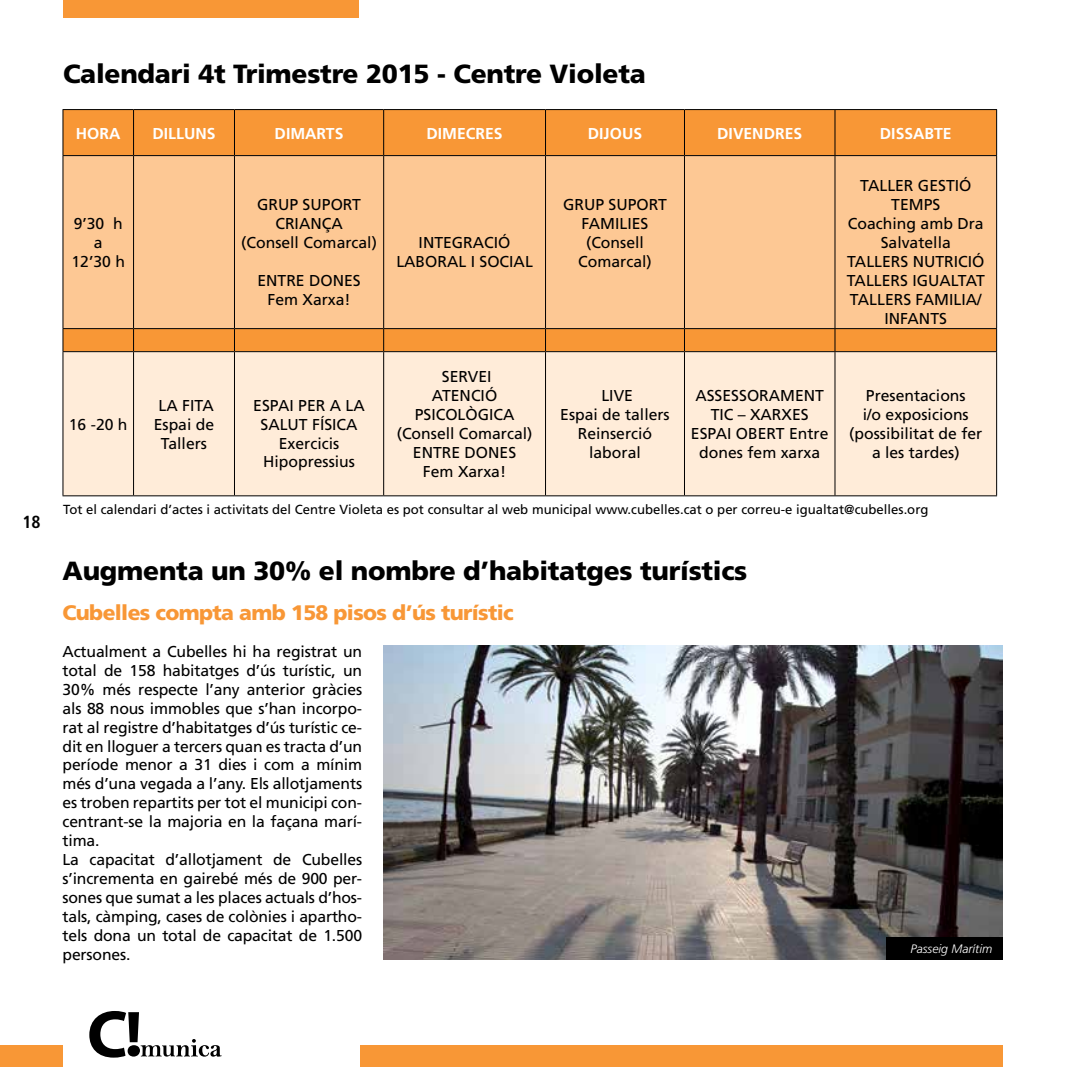
<style>
.page{position:relative;width:1067px;height:1067px;background:#fff}
.page>*{position:absolute;margin:0;border:0;box-sizing:border-box;transform-origin:0 0}
.t1{font:900 26.25px "Frutiger LT Std";letter-spacing:-.01em;color:#000}
.t2{font:900 21px "Frutiger LT Std";letter-spacing:-.03em;color:#f89736}
.t3{font:700 condensed 17.5px "Frutiger LT Std";color:#000}
.t4{font:15.75px/18.9px "Frutiger LT Std";letter-spacing:-.01em;color:#000;text-align:center}
.t5{font:700 15.75px "Frutiger LT Std";color:#fff}
.t6{font:13.12px "Frutiger LT Std";color:#000}
.t7{font:italic 300 12.25px "Frutiger LT Std";color:#fff}
</style>
<div class="page">
<div style="left:64px;top:110px;width:932px;height:241px;background:#f89736"></div>
<div style="left:64px;top:156px;width:932px;height:172px;background:#fdc894"></div>
<div style="left:64px;top:352px;width:932px;height:143px;background:#ffecd9"></div>
<hr style="left:63px;top:109px;width:70px;height:1px;background:#000">
<hr style="left:63px;top:110px;width:1px;height:45px;background:#000">
<hr style="left:133px;top:109px;width:101px;height:1px;background:#000">
<hr style="left:133px;top:110px;width:1px;height:45px;background:#000">
<hr style="left:234px;top:109px;width:150px;height:1px;background:#000">
<hr style="left:234px;top:110px;width:1px;height:45px;background:#000">
<hr style="left:384px;top:109px;width:161px;height:1px;background:#000">
<hr style="left:383px;top:110px;width:1px;height:45px;background:#000">
<hr style="left:545px;top:109px;width:139px;height:1px;background:#000">
<hr style="left:545px;top:110px;width:1px;height:45px;background:#000">
<hr style="left:684px;top:109px;width:151px;height:1px;background:#000">
<hr style="left:684px;top:110px;width:1px;height:45px;background:#000">
<hr style="left:835px;top:109px;width:162px;height:1px;background:#000">
<hr style="left:834px;top:110px;width:1px;height:45px;background:#000">
<hr style="left:996px;top:110px;width:1px;height:45px;background:#000">
<hr style="left:63px;top:155px;width:70px;height:1px;background:#000">
<hr style="left:63px;top:156px;width:1px;height:172px;background:#000">
<hr style="left:133px;top:155px;width:101px;height:1px;background:#000">
<hr style="left:133px;top:156px;width:1px;height:172px;background:#000">
<hr style="left:234px;top:155px;width:150px;height:1px;background:#000">
<hr style="left:234px;top:156px;width:1px;height:172px;background:#000">
<hr style="left:384px;top:155px;width:161px;height:1px;background:#000">
<hr style="left:383px;top:156px;width:1px;height:172px;background:#000">
<hr style="left:545px;top:155px;width:139px;height:1px;background:#000">
<hr style="left:545px;top:156px;width:1px;height:172px;background:#000">
<hr style="left:684px;top:155px;width:151px;height:1px;background:#000">
<hr style="left:684px;top:156px;width:1px;height:172px;background:#000">
<hr style="left:835px;top:155px;width:162px;height:1px;background:#000">
<hr style="left:834px;top:156px;width:1px;height:172px;background:#000">
<hr style="left:996px;top:156px;width:1px;height:172px;background:#000">
<hr style="left:63px;top:328px;width:70px;height:1px;background:#000">
<svg style="left:63px;top:329px;width:1px;height:22px"></svg>
<hr style="left:133px;top:328px;width:101px;height:1px;background:#000">
<svg style="left:133px;top:329px;width:1px;height:22px"></svg>
<hr style="left:234px;top:328px;width:150px;height:1px;background:#000">
<svg style="left:234px;top:329px;width:1px;height:22px"></svg>
<hr style="left:384px;top:328px;width:161px;height:1px;background:#000">
<svg style="left:383px;top:329px;width:1px;height:22px"></svg>
<hr style="left:545px;top:328px;width:139px;height:1px;background:#000">
<svg style="left:545px;top:329px;width:1px;height:22px"></svg>
<hr style="left:684px;top:328px;width:151px;height:1px;background:#000">
<svg style="left:684px;top:329px;width:1px;height:22px"></svg>
<hr style="left:835px;top:328px;width:162px;height:1px;background:#000">
<svg style="left:834px;top:329px;width:1px;height:22px"></svg>
<svg style="left:996px;top:329px;width:1px;height:22px"></svg>
<hr style="left:63px;top:351px;width:70px;height:1px;background:#000">
<hr style="left:63px;top:352px;width:1px;height:143px;background:#000">
<hr style="left:133px;top:351px;width:101px;height:1px;background:#000">
<hr style="left:133px;top:352px;width:1px;height:143px;background:#000">
<hr style="left:234px;top:351px;width:150px;height:1px;background:#000">
<hr style="left:234px;top:352px;width:1px;height:143px;background:#000">
<hr style="left:384px;top:351px;width:161px;height:1px;background:#000">
<hr style="left:383px;top:352px;width:1px;height:143px;background:#000">
<hr style="left:545px;top:351px;width:139px;height:1px;background:#000">
<hr style="left:545px;top:352px;width:1px;height:143px;background:#000">
<hr style="left:684px;top:351px;width:151px;height:1px;background:#000">
<hr style="left:684px;top:352px;width:1px;height:143px;background:#000">
<hr style="left:835px;top:351px;width:162px;height:1px;background:#000">
<hr style="left:834px;top:352px;width:1px;height:143px;background:#000">
<hr style="left:996px;top:352px;width:1px;height:143px;background:#000">
<hr style="left:63px;top:495px;width:70px;height:1px;background:#000">
<hr style="left:133px;top:495px;width:101px;height:1px;background:#000">
<hr style="left:234px;top:495px;width:150px;height:1px;background:#000">
<hr style="left:384px;top:495px;width:161px;height:1px;background:#000">
<hr style="left:545px;top:495px;width:139px;height:1px;background:#000">
<hr style="left:684px;top:495px;width:151px;height:1px;background:#000">
<hr style="left:835px;top:495px;width:162px;height:1px;background:#000">
<div style="left:63px;top:0;width:295px;height:18px;background:#f89736"></div>
<div style="left:0;top:1045px;width:63px;height:22px;background:#f89736"></div>
<div style="left:360px;top:1045px;width:642px;height:22px;background:#f89736"></div>
<svg style="left:89px;top:1011px;width:133px;height:46px"></svg>
<img style="left:384px;top:645px;width:618px;height:314px">
<div style="left:885px;top:936px;width:117px;height:23px;background:#000"></div>
<p class="t3" style="left:22px;top:511px;width:20px">18</p>
<h1 class="t1" style="left:63px;top:58px;width:584px">Calendari 4t Trimestre 2015 - Centre Violeta</h1>
<p class="t5" style="left:76px;top:124px;width:46px">HORA</p>
<p class="t5" style="left:152px;top:124px;width:65px">DILLUNS</p>
<p class="t5" style="left:275px;top:124px;width:70px">DIMARTS</p>
<p class="t5" style="left:426px;top:124px;width:78px">DIMECRES</p>
<p class="t5" style="left:588px;top:124px;width:56px">DIJOUS</p>
<p class="t5" style="left:717px;top:124px;width:86px">DIVENDRES</p>
<p class="t5" style="left:880px;top:124px;width:73px">DISSABTE</p>
<p class="t4" style="left:72px;top:214px;width:55px">9’30 h a<br>12’30 h</p>
<p class="t4" style="left:69px;top:415px;width:60px">16 -20 h</p>
<p class="t4" style="left:241px;top:195px;width:137px">GRUP SUPORT<br>CRIANÇA<br>(Consell Comarcal)</p>
<p class="t4" style="left:257px;top:271px;width:105px">ENTRE DONES<br>Fem Xarxa!</p>
<p class="t4" style="left:396px;top:233px;width:138px">INTEGRACIÓ<br>LABORAL I SOCIAL</p>
<p class="t4" style="left:154px;top:396px;width:62px">LA FITA<br>Espai de<br>Tallers</p>
<p class="t4" style="left:253px;top:396px;width:113px">ESPAI PER A LA<br>SALUT FÍSICA<br>Exercicis<br>Hipopressius</p>
<p class="t4" style="left:397px;top:367px;width:137px">SERVEI<br>ATENCIÓ<br>PSICOLÒGICA (Consell Comarcal)<br>ENTRE DONES<br>Fem Xarxa!</p>
<p class="t4" style="left:563px;top:195px;width:105px">GRUP SUPORT<br>FAMILIES (Consell<br>Comarcal)</p>
<p class="t4" style="left:846px;top:176px;width:140px">TALLER GESTIÓ<br>TEMPS<br>Coaching amb Dra<br>Salvatella<br>TALLERS NUTRICIÓ<br>TALLERS IGUALTAT<br>TALLERS FAMILIA/<br>INFANTS</p>
<p class="t4" style="left:560px;top:386px;width:111px">LIVE<br>Espai de tallers<br>Reinserció laboral</p>
<p class="t4" style="left:691px;top:386px;width:139px">ASSESSORAMENT<br>TIC – XARXES<br>ESPAI OBERT Entre dones fem xarxa</p>
<p class="t4" style="left:849px;top:386px;width:135px">Presentacions<br>i/o exposicions (possibilitat de fer a les tardes)</p>
<p class="t6" style="left:63px;top:501px;width:867px">Tot el calendari d’actes i activitats del Centre Violeta es pot consultar al web municipal www.cubelles.cat o per correu-e igualtat@cubelles.org</p>
<h1 class="t1" style="left:63px;top:555px;width:686px">Augmenta un 30% el nombre d’habitatges turístics</h1>
<h2 class="t2" style="left:63px;top:600px;width:453px">Cubelles compta amb 158 pisos d’ús turístic</h2>
<p class="t4" style="left:63px;top:642px;width:301px;text-align:left">Actualment a Cubelles hi ha registrat un total de 158 habitatges d’ús turístic, un 30% més respecte l’any anterior gràcies als 88 nous immobles que s’han incorpo&shy;rat al registre d’habitatges d’ús turístic ce&shy;dit en lloguer a tercers quan es tracta d’un període menor a 31 dies i com a mínim més d’una vegada a l’any. Els allotjaments es troben repartits per tot el municipi con&shy;centrant-se la majoria en la façana marí&shy;tima.<br>La capacitat d’allotjament de Cubelles s’incrementa en gairebé més de 900 per&shy;sones que sumat a les places actuals d’hos&shy;tals, càmping, cases de colònies i apartho&shy;tels dona un total de capacitat de 1.500 persones.</p>
<p class="t7" style="left:910px;top:941px;width:83px">Passeig Marítim</p>
</div>
